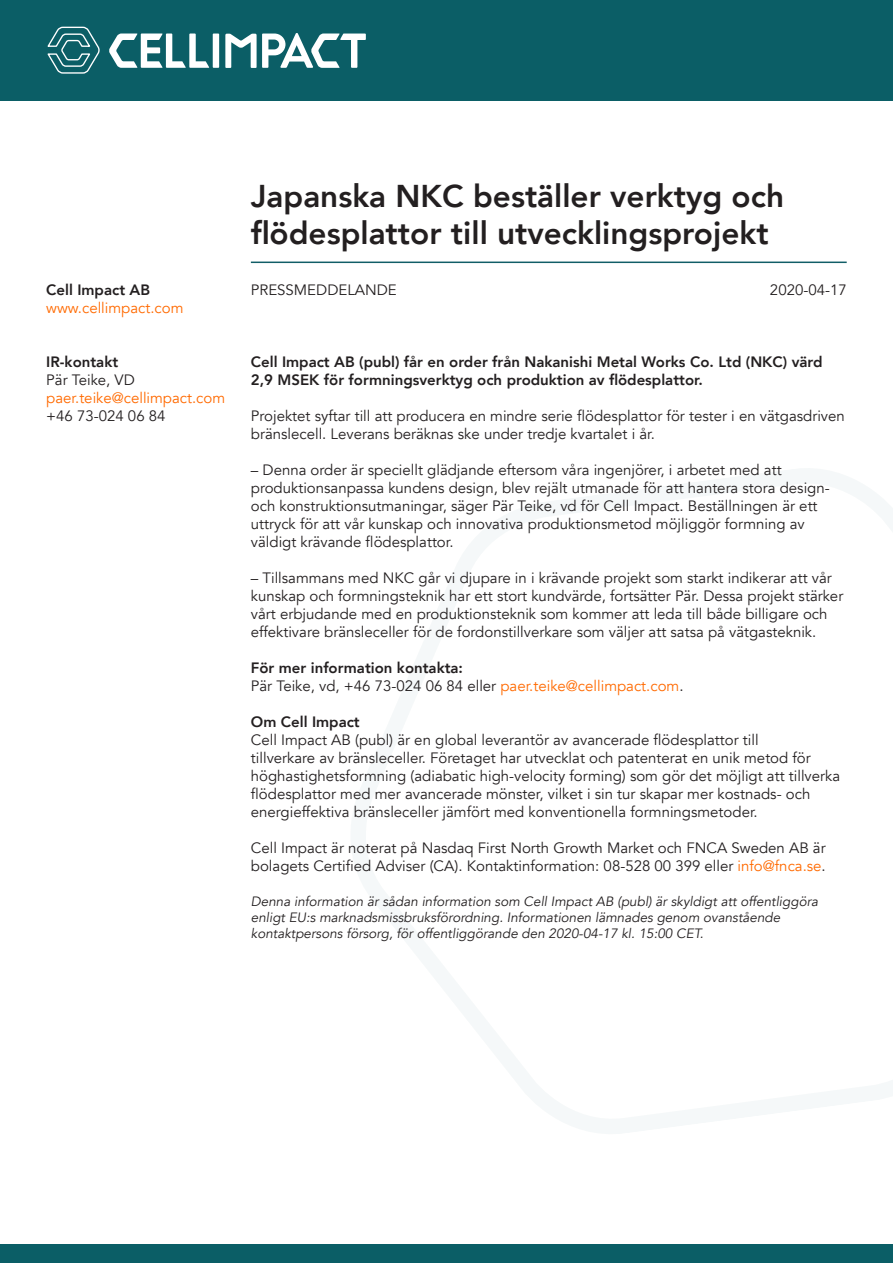
<style>
.page{position:relative;width:893px;height:1263px;background:#fff}
.page>*{position:absolute;margin:0;border:0;box-sizing:border-box;transform-origin:0 0}
.t1{font:800 31.5px/37.8px "Avenir";color:#231f20}
.Brödtext{font:15px/18px "Avenir";color:#231f20}
.Ingress{font:800 15px/18px "Avenir";color:#231f20}
.t2{font:15px "Avenir";color:#ff6a00}
.Disclaimer{font:italic 13.5px/16.2px "Avenir";color:#231f20}
.s1{color:#ff6a00}
</style>
<div class="page">
<hr style="left:251px;top:262px;width:596px;height:1px;background:#115e67">
<div style="left:0;top:0;width:893px;height:100px;background:#0b5e66"></div>
<div style="left:0;top:1245px;width:893px;height:18px;background:#0b5e66"></div>
<svg style="left:47px;top:26px;width:53px;height:48px"></svg>
<div style="left:213px;top:34px;width:6px;height:34px;background:#fff"></div>
<svg style="left:109px;top:34px;width:100px;height:34px"></svg>
<svg style="left:225px;top:33px;width:141px;height:35px"></svg>
<p class="Ingress" style="left:46px;top:281px;width:105px">Cell Impact AB</p>
<p class="t2" style="left:46px;top:299px;width:139px">www.cellimpact.com</p>
<p class="Ingress" style="left:46px;top:353px;width:73px">IR-kontakt</p>
<p class="Brödtext" style="left:46px;top:371px;width:90px">Pär Teike, VD</p>
<p class="t2" style="left:46px;top:389px;width:180px">paer.teike@cellimpact.com</p>
<p class="Brödtext" style="left:46px;top:407px;width:121px">+46 73-024 06 84</p>
<h1 class="t1" style="left:251px;top:177px;width:535px">Japanska NKC beställer verktyg och flödesplattor till utvecklingsprojekt</h1>
<p class="Brödtext" style="left:770px;top:281px;width:78px">2020-04-17</p>
<p class="Brödtext" style="left:251px;top:281px;width:147px">PRESSMEDDELANDE</p>
<p class="Ingress" style="left:251px;top:353px;width:573px">Cell Impact AB (publ) får en order från Nakanishi Metal Works Co. Ltd (NKC) värd<br>2,9 MSEK för formningsverktyg och produktion av flödesplattor.</p>
<p class="Brödtext" style="left:251px;top:407px;width:595px">Projektet syftar till att producera en mindre serie flödesplattor för tester i en vätgasdriven bränslecell. Leverans beräknas ske under tredje kvartalet i år.</p>
<p class="Brödtext" style="left:251px;top:461px;width:580px">– Denna order är speciellt glädjande eftersom våra ingenjörer, i arbetet med att produktionsanpassa kundens design, blev rejält utmanade för att hantera stora design&shy;och konstruktionsutmaningar, säger Pär Teike, vd för Cell Impact. Beställningen är ett uttryck för att vår kunskap och innovativa produktionsmetod möjliggör formning av väldigt krävande flödesplattor.</p>
<p class="Brödtext" style="left:251px;top:569px;width:594px">– Tillsammans med NKC går vi djupare in i krävande projekt som starkt indikerar att vår kunskap och formningsteknik har ett stort kundvärde, fortsätter Pär. Dessa projekt stärker vårt erbjudande med en produktionsteknik som kommer att leda till både billigare och effektivare bränsleceller för de fordonstillverkare som väljer att satsa på vätgasteknik.</p>
<h2 class="Ingress" style="left:251px;top:659px;width:214px">För mer information kontakta:</h2>
<p class="Brödtext" style="left:251px;top:677px;width:434px">Pär Teike, vd, +46 73-024 06 84 eller <span class="s1">paer.teike@cellimpact.com</span>.</p>
<h2 class="Ingress" style="left:251px;top:713px;width:110px">Om Cell Impact</h2>
<p class="Brödtext" style="left:251px;top:731px;width:591px">Cell Impact AB (publ) är en global leverantör av avancerade flödesplattor till<br>tillverkare av bränsleceller. Företaget har utvecklat och patenterat en unik metod för höghastighetsformning (adiabatic high-velocity forming) som gör det möjligt att tillverka flödesplattor med mer avancerade mönster, vilket i sin tur skapar mer kostnads- och energieffektiva bränsleceller jämfört med konventionella formningsmetoder.</p>
<p class="Brödtext" style="left:251px;top:839px;width:576px">Cell Impact är noterat på Nasdaq First North Growth Market och FNCA Sweden AB är bolagets Certified Adviser (CA). Kontaktinformation: 08-528 00 399 eller <span class="s1">info@fnca.se</span>.</p>
<p class="Disclaimer" style="left:251px;top:893px;width:569px">Denna information är sådan information som Cell Impact AB (publ) är skyldigt att offentliggöra enligt EU:s marknadsmissbruksförordning. Informationen lämnades genom ovanstående kontaktpersons försorg, för offentliggörande den 2020-04-17 kl. 15:00 CET.</p>
</div>
